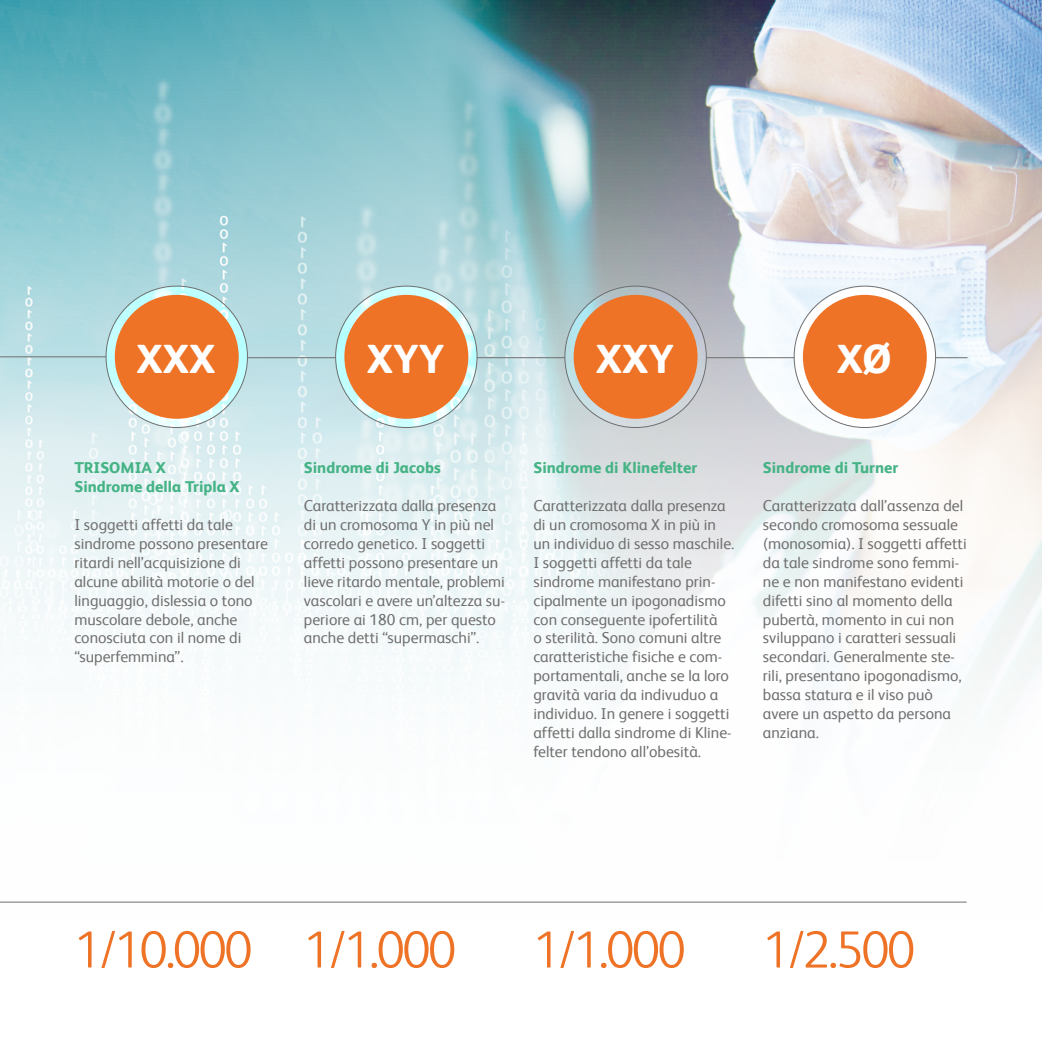
<style>
.page{position:relative;width:1042px;height:1042px;background:#fff}
.page>*{position:absolute;margin:0;border:0;box-sizing:border-box;transform-origin:0 0}
.t1{font:300 52.5px "FS Albert Pro";letter-spacing:-.05em;color:#ee7326}
.t2{font:800 40.95px "FS Albert Pro";color:#fff}
.t3{font:15.75px/18.9px "FS Albert Pro";color:#706f6f}
.t4{font:800 15.75px/18.9px "FS Albert Pro";color:#45b385}
</style>
<div class="page">
<img style="left:0;top:0;width:1042px;height:903px">
<hr style="left:0;top:356px;width:106px;height:1px;background:#706f6f">
<svg style="left:106px;top:286px;width:141px;height:141px;background:#c8f6f5"></svg>
<svg style="left:336px;top:286px;width:141px;height:141px;background:#cdf6f5"></svg>
<svg style="left:565px;top:286px;width:141px;height:141px;background:#beccd1"></svg>
<div style="left:794px;top:286px;width:141px;height:141px;background:#fff;border-radius:50%"></div>
<hr style="left:0;top:901px;width:966px;height:1px;background:#706f6f">
<div style="left:344px;top:295px;width:124px;height:124px;background:#ee7326;border-radius:50%"></div>
<div style="left:573px;top:295px;width:124px;height:124px;background:#ee7326;border-radius:50%"></div>
<div style="left:803px;top:295px;width:124px;height:124px;background:#ee7326;border-radius:50%"></div>
<div style="left:115px;top:295px;width:124px;height:124px;background:#ee7326;border-radius:50%"></div>
<hr style="left:247px;top:357px;width:89px;height:1px;background:#706f6f">
<hr style="left:477px;top:357px;width:88px;height:1px;background:#706f6f">
<hr style="left:706px;top:357px;width:88px;height:1px;background:#706f6f">
<hr style="left:935px;top:357px;width:32px;height:1px;background:#706f6f">
<h2 class="t2" style="left:137px;top:326px;width:80px">XXX</h2>
<h2 class="t2" style="left:367px;top:326px;width:79px">XYY</h2>
<h2 class="t2" style="left:596px;top:326px;width:80px">XXY</h2>
<h2 class="t2" style="left:836px;top:326px;width:56px">XØ</h2>
<p class="t4" style="left:74px;top:457px;width:167px">TRISOMIA X<br>Sindrome della Tripla X</p>
<p class="t3" style="left:74px;top:514px;width:195px">I soggetti affetti da tale sindrome possono presentare ritardi nell’acquisizione di alcune abilità motorie o del linguaggio, dislessia o tono muscolare debole, anche conosciuta con il nome di “superfemmina”.</p>
<p class="t4" style="left:304px;top:457px;width:138px">Sindrome di Jacobs</p>
<p class="t3" style="left:304px;top:495px;width:203px">Caratterizzata dalla presenza di un cromosoma Y in più nel corredo genetico. I soggetti affetti possono presentare un lieve ritardo mentale, problemi vascolari e avere un’altezza su&shy;periore ai 180 cm, per questo anche detti “supermaschi”.</p>
<p class="t4" style="left:533px;top:457px;width:165px">Sindrome di Klinefelter</p>
<p class="t3" style="left:533px;top:495px;width:203px">Caratterizzata dalla presenza di un cromosoma X in più in un individuo di sesso maschile.<br>I soggetti affetti da tale sindrome manifestano prin&shy;cipalmente un ipogonadismo con conseguente ipofertilità<br>o sterilità. Sono comuni altre caratteristiche fisiche e com&shy;portamentali, anche se la loro gravità varia da indivuduo a individuo. In genere i soggetti affetti dalla sindrome di Kline&shy;felter tendono all’obesità.</p>
<p class="t4" style="left:763px;top:457px;width:137px">Sindrome di Turner</p>
<p class="t3" style="left:763px;top:495px;width:205px">Caratterizzata dall’assenza del secondo cromosoma sessuale (monosomia). I soggetti affetti da tale sindrome sono femmi&shy;ne e non manifestano evidenti difetti sino al momento della pubertà, momento in cui non sviluppano i caratteri sessuali secondari. Generalmente ste&shy;rili, presentano ipogonadismo, bassa statura e il viso può avere un aspetto da persona anziana.</p>
<h1 class="t1" style="left:74px;top:913px;width:384px">1/10.000 1/1.000</h1>
<h1 class="t1" style="left:532px;top:913px;width:155px">1/1.000</h1>
<h1 class="t1" style="left:762px;top:913px;width:155px">1/2.500</h1>
</div>
